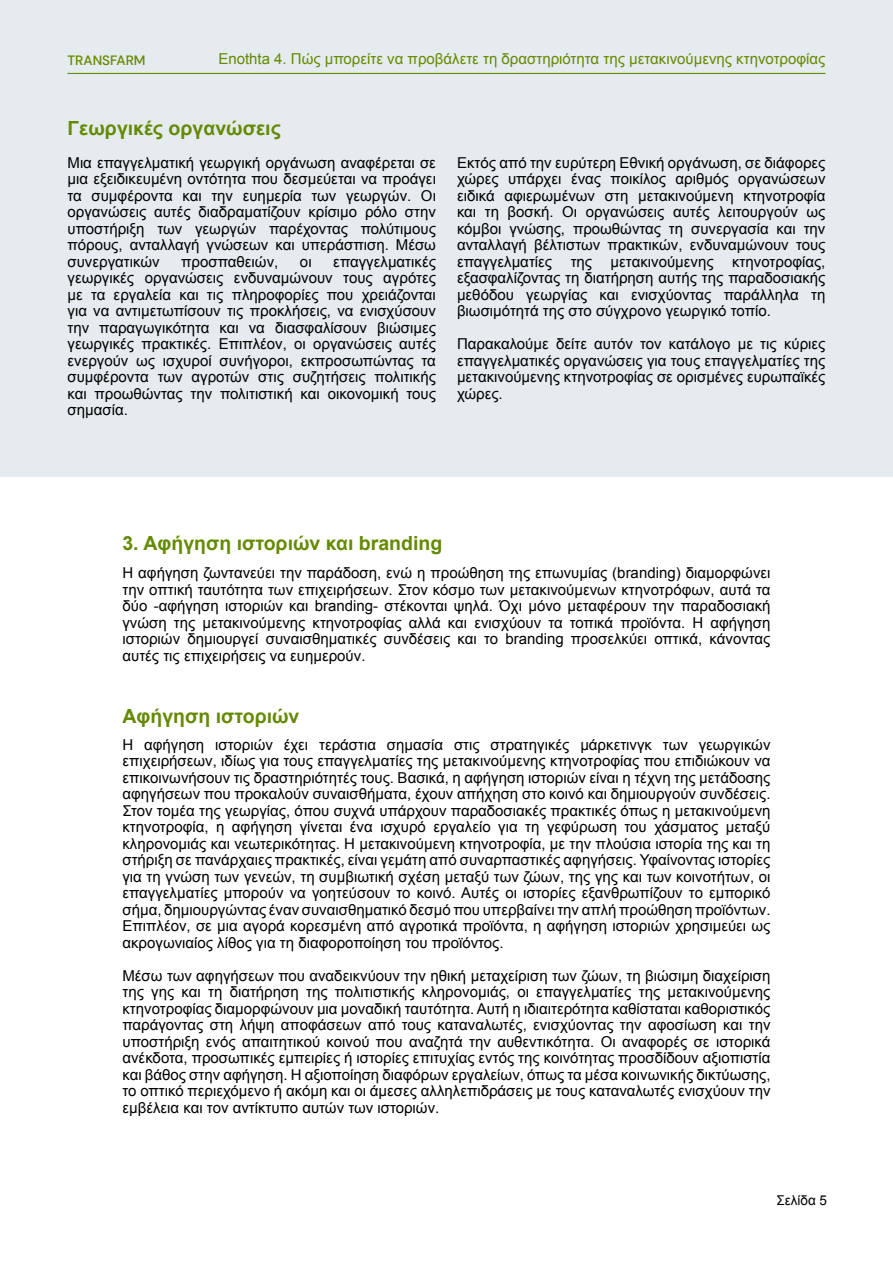
<style>
.page{position:relative;width:893px;height:1263px;background:#fff}
.page>*{position:absolute;margin:0;border:0;box-sizing:border-box;transform-origin:0 0}
.t1{font:700 19.5px "Arial";color:#648a00}
.t2{font:15px/16.5px "Arial";color:#000;text-align:justify}
.t3{font:15px "Arial";color:#648a00}
.t4{font:500 13.5px "DM Sans";color:#648a00}
.t5{font:13.5px "Arial";color:#000}
</style>
<div class="page">
<div style="left:0;top:0;width:893px;height:476px;background:#e5ebee"></div>
<hr style="left:68px;top:73px;width:757px;height:1px;background:#648a00">
<p class="t4" style="left:68px;top:52px;width:80px">TRANSFARM</p>
<p class="t3" style="left:218px;top:48px;width:609px">Enothta 4. Πώς μπορείτε να προβάλετε τη δραστηριότητα της μετακινούμενης κτηνοτροφίας</p>
<h1 class="t1" style="left:68px;top:115px;width:215px">Γεωργικές οργανώσεις</h1>
<p class="t2" style="left:68px;top:154px;width:370px">Μια επαγγελματική γεωργική οργάνωση αναφέρεται σε μια εξειδικευμένη οντότητα που δεσμεύεται να προάγει τα συμφέροντα και την ευημερία των γεωργών. Οι οργανώσεις αυτές διαδραματίζουν κρίσιμο ρόλο στην υποστήριξη των γεωργών παρέχοντας πολύτιμους πόρους, ανταλλαγή γνώσεων και υπεράσπιση. Μέσω συνεργατικών</p>
<p class="t2" style="left:181px;top:253px;width:99px">προσπαθειών,</p>
<p class="t2" style="left:300px;top:253px;width:13px">οι</p>
<p class="t2" style="left:68px;top:253px;width:370px;text-indent:266px">επαγγελματικές γεωργικές οργανώσεις ενδυναμώνουν τους αγρότες με τα εργαλεία και τις πληροφορίες που χρειάζονται για να αντιμετωπίσουν τις προκλήσεις, να ενισχύσουν την παραγωγικότητα και να διασφαλίσουν βιώσιμες γεωργικές πρακτικές. Επιπλέον, οι οργανώσεις αυτές ενεργούν ως ισχυροί συνήγοροι, εκπροσωπώντας τα συμφέροντα των αγροτών στις συζητήσεις πολιτικής και προωθώντας την πολιτιστική και οικονομική τους σημασία.</p>
<p class="t2" style="left:457px;top:154px;width:370px">Εκτός από την ευρύτερη Εθνική οργάνωση, σε διάφορες χώρες υπάρχει ένας ποικίλος αριθμός οργανώσεων ειδικά αφιερωμένων στη μετακινούμενη κτηνοτροφία και τη βοσκή. Οι οργανώσεις αυτές λειτουργούν ως κόμβοι γνώσης, προωθώντας τη συνεργασία και την ανταλλαγή βέλτιστων πρακτικών, ενδυναμώνουν τους επαγγελματίες της μετακινούμενης κτηνοτροφίας, εξασφαλίζοντας τη διατήρηση αυτής της παραδοσιακής μεθόδου γεωργίας και ενισχύοντας παράλληλα τη βιωσιμότητά της στο σύγχρονο γεωργικό τοπίο.</p>
<p class="t2" style="left:457px;top:336px;width:370px">Παρακαλούμε δείτε αυτόν τον κατάλογο με τις κύριες επαγγελματικές οργανώσεις για τους επαγγελματίες της μετακινούμενης κτηνοτροφίας σε ορισμένες ευρωπαϊκές χώρες.</p>
<h1 class="t1" style="left:122px;top:530px;width:321px">3. Αφήγηση ιστοριών και branding</h1>
<p class="t2" style="left:122px;top:565px;width:649px">Η αφήγηση ζωντανεύει την παράδοση, ενώ η προώθηση της επωνυμίας (branding) διαμορφώνει την οπτική ταυτότητα των επιχειρήσεων. Στον κόσμο των μετακινούμενων κτηνοτρόφων, αυτά τα δύο -αφήγηση ιστοριών και branding- στέκονται ψηλά. Όχι μόνο μεταφέρουν την παραδοσιακή γνώση της μετακινούμενης κτηνοτροφίας αλλά και ενισχύουν τα τοπικά προϊόντα. Η αφήγηση ιστοριών δημιουργεί συναισθηματικές συνδέσεις και το branding προσελκύει οπτικά, κάνοντας αυτές τις επιχειρήσεις να ευημερούν.</p>
<h1 class="t1" style="left:122px;top:703px;width:179px">Αφήγηση ιστοριών</h1>
<p class="t2" style="left:122px;top:736px;width:650px">Η αφήγηση ιστοριών έχει τεράστια σημασία στις στρατηγικές μάρκετινγκ των γεωργικών επιχειρήσεων, ιδίως για τους επαγγελματίες της μετακινούμενης κτηνοτροφίας που επιδιώκουν να επικοινωνήσουν τις δραστηριότητές τους. Βασικά, η αφήγηση ιστοριών είναι η τέχνη της μετάδοσης αφηγήσεων που προκαλούν συναισθήματα, έχουν απήχηση στο κοινό και δημιουργούν συνδέσεις.<br>Στον τομέα της γεωργίας, όπου συχνά υπάρχουν παραδοσιακές πρακτικές όπως η μετακινούμενη κτηνοτροφία, η αφήγηση γίνεται ένα ισχυρό εργαλείο για τη γεφύρωση του χάσματος μεταξύ κληρονομιάς και νεωτερικότητας. Η μετακινούμενη κτηνοτροφία, με την πλούσια ιστορία της και τη στήριξη σε πανάρχαιες πρακτικές, είναι γεμάτη από συναρπαστικές αφηγήσεις. Υφαίνοντας ιστορίες για τη γνώση των γενεών, τη συμβιωτική σχέση μεταξύ των ζώων, της γης και των κοινοτήτων, οι επαγγελματίες μπορούν να γοητεύσουν το κοινό. Αυτές οι ιστορίες εξανθρωπίζουν το εμπορικό σήμα, δημιουργώντας έναν συναισθηματικό δεσμό που υπερβαίνει την απλή προώθηση προϊόντων.<br>Επιπλέον, σε μια αγορά κορεσμένη από αγροτικά προϊόντα, η αφήγηση ιστοριών χρησιμεύει ως ακρογωνιαίος λίθος για τη διαφοροποίηση του προϊόντος.</p>
<p class="t2" style="left:122px;top:967px;width:649px">Μέσω των αφηγήσεων που αναδεικνύουν την ηθική μεταχείριση των ζώων, τη βιώσιμη διαχείριση της γης και τη διατήρηση της πολιτιστικής κληρονομιάς, οι επαγγελματίες της μετακινούμενης κτηνοτροφίας διαμορφώνουν μια μοναδική ταυτότητα. Αυτή η ιδιαιτερότητα καθίσταται καθοριστικός παράγοντας στη λήψη αποφάσεων από τους καταναλωτές, ενισχύοντας την αφοσίωση και την υποστήριξη ενός απαιτητικού κοινού που αναζητά την αυθεντικότητα. Οι αναφορές σε ιστορικά ανέκδοτα, προσωπικές εμπειρίες ή ιστορίες επιτυχίας εντός της κοινότητας προσδίδουν αξιοπιστία και βάθος στην αφήγηση. Η αξιοποίηση διαφόρων εργαλείων, όπως τα μέσα κοινωνικής δικτύωσης, το οπτικό περιεχόμενο ή ακόμη και οι άμεσες αλληλεπιδράσεις με τους καταναλωτές ενισχύουν την εμβέλεια και τον αντίκτυπο αυτών των ιστοριών.</p>
<p class="t5" style="left:776px;top:1192px;width:52px">Σελίδα 5</p>
</div>
